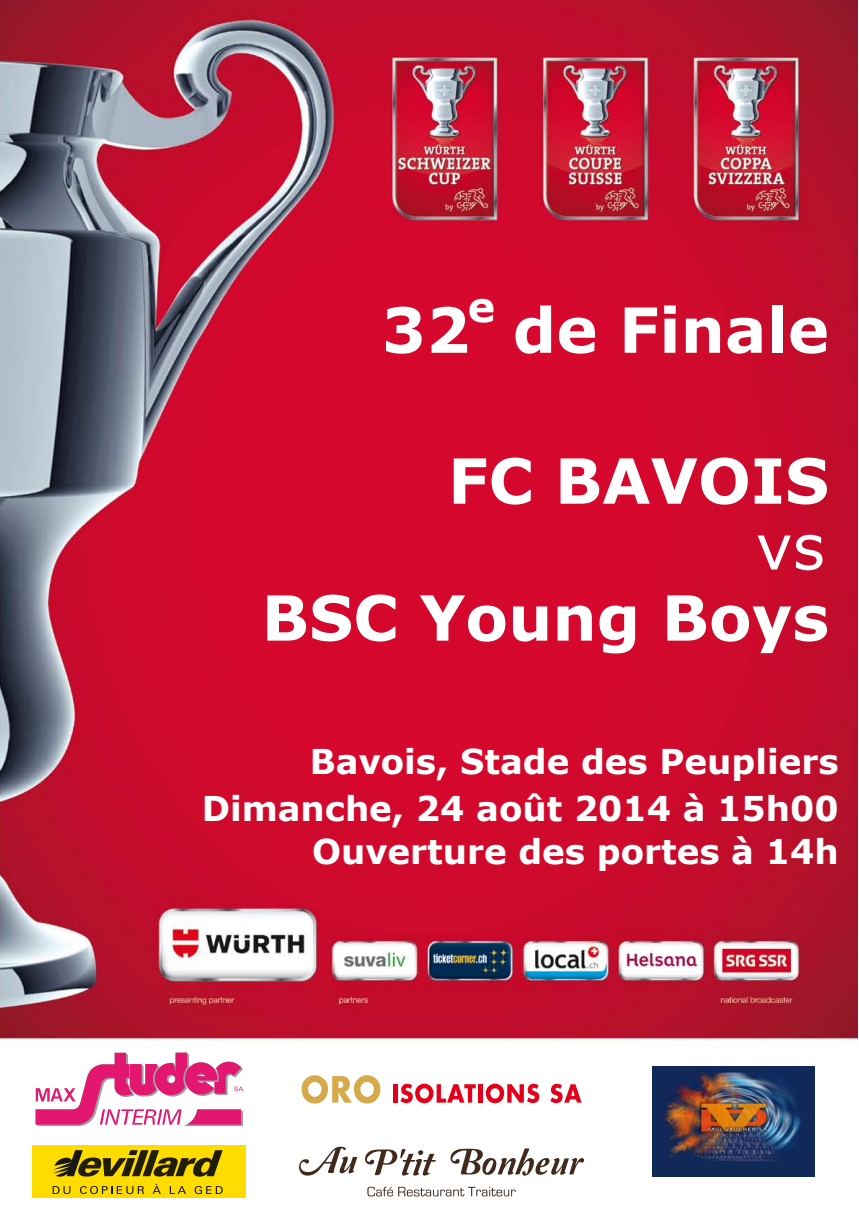
<style>
.page{position:relative;width:859px;height:1205px;background:#fff}
.page>*{position:absolute;margin:0;border:0;box-sizing:border-box;transform-origin:0 0}
.t1{font:700 62.2px "Verdana";color:#fff}
.t2{font:700 41.3px "Verdana";color:#fff}
.t3{font:700 34.1px/47px "Verdana";color:#fff;text-align:right}
</style>
<div class="page">
<img style="left:0;top:0;width:858px;height:1198px">
<svg style="left:454px;top:458px;width:32px;height:46px"></svg>
<svg style="left:492px;top:457px;width:39px;height:47px"></svg>
<svg style="left:560px;top:457px;width:188px;height:48px"></svg>
<svg style="left:755px;top:458px;width:26px;height:46px"></svg>
<svg style="left:788px;top:458px;width:39px;height:46px"></svg>
<svg style="left:758px;top:535px;width:64px;height:35px"></svg>
<svg style="left:267px;top:595px;width:39px;height:45px"></svg>
<svg style="left:312px;top:594px;width:83px;height:47px"></svg>
<svg style="left:420px;top:595px;width:85px;height:47px"></svg>
<svg style="left:513px;top:606px;width:34px;height:35px"></svg>
<svg style="left:558px;top:605px;width:34px;height:35px"></svg>
<svg style="left:599px;top:605px;width:36px;height:48px"></svg>
<svg style="left:667px;top:595px;width:39px;height:45px"></svg>
<svg style="left:712px;top:605px;width:115px;height:48px"></svg>
<svg style="left:36px;top:1052px;width:207px;height:74px"></svg>
<div style="left:33px;top:1145px;width:213px;height:53px;background:#ffdc00"></div>
<svg style="left:53px;top:1186px;width:17px;height:8px"></svg>
<svg style="left:80px;top:1186px;width:64px;height:8px"></svg>
<svg style="left:153px;top:1184px;width:8px;height:10px"></svg>
<svg style="left:170px;top:1186px;width:16px;height:8px"></svg>
<svg style="left:195px;top:1186px;width:28px;height:8px"></svg>
<svg style="left:53px;top:1150px;width:170px;height:26px"></svg>
<svg style="left:302px;top:1075px;width:78px;height:28px"></svg>
<hr style="left:393px;top:1084px;width:4px;height:18px;background:#e2001a">
<svg style="left:401px;top:1083px;width:75px;height:20px"></svg>
<div style="left:478px;top:1084px;width:5px;height:18px;background:#e2001a"></div>
<svg style="left:486px;top:1083px;width:53px;height:20px"></svg>
<svg style="left:550px;top:1084px;width:32px;height:19px"></svg>
<svg style="left:299px;top:1146px;width:58px;height:29px"></svg>
<svg style="left:365px;top:1149px;width:71px;height:26px"></svg>
<svg style="left:450px;top:1148px;width:134px;height:27px"></svg>
<svg style="left:367px;top:1186px;width:149px;height:10px"></svg>
<img style="left:652px;top:1066px;width:162px;height:110px">
<p class="t2" style="left:468px;top:280px;width:29px">e</p>
<h1 class="t1" style="left:382px;top:290px;width:449px">32 de Finale</h1>
<p class="t3" style="left:202px;top:738px;width:639px">Bavois, Stade des Peupliers<br>Dimanche, 24 août 2014 à 15h00</p>
<p class="t3" style="left:312px;top:829px;width:528px">Ouverture des portes à 14h</p>
</div>
